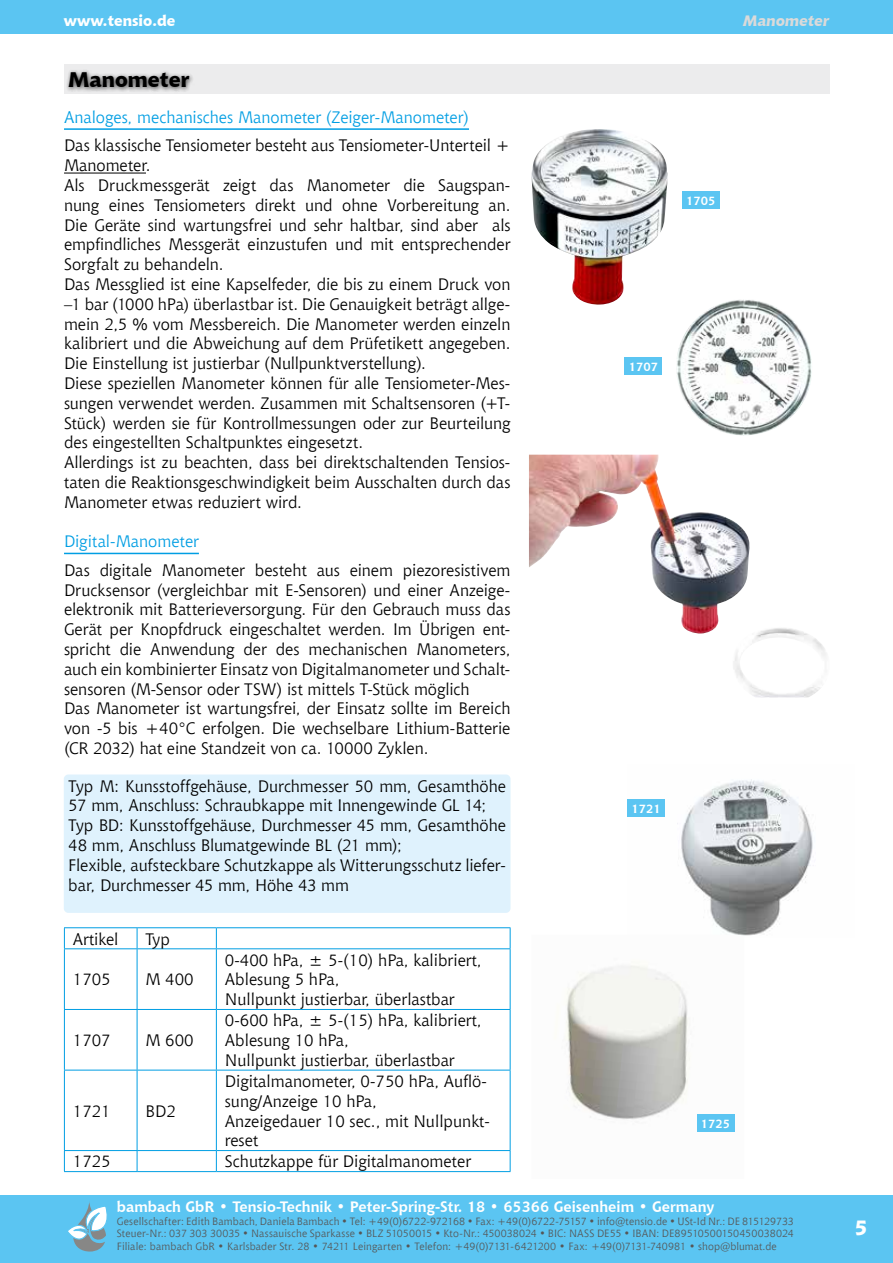
<style>
.page{position:relative;width:893px;height:1263px;background:#fff}
.page>*{position:absolute;margin:0;border:0;box-sizing:border-box;transform-origin:0 0}
.t1{font:800 21px "Chianti BT";letter-spacing:-.005em;color:#000}
.t2{font:800 21px "Chianti BT";color:#fff}
.t3{font:16.5px/19.8px "Chianti BT";letter-spacing:-.005em;color:#000}
.t4{font:16.5px "Chianti BT";letter-spacing:-.005em;color:#009ee3}
.t5{font:700 15px "Chianti BT";color:#fff}
.t6{font:800 15px "Chianti BT";color:#fff}
.t7{font:italic 800 15px "Chianti BT";color:#dadada}
.t8{font:700 12px "Chianti BT";color:#fff}
.t9{font:10.5px/12.6px "Chianti BT";color:#565656;text-align:justify}
</style>
<div class="page">
<div style="left:0;top:0;width:893px;height:34px;background:#5bc5f2"></div>
<div style="left:0;top:1195px;width:893px;height:68px;background:#5bc5f2"></div>
<svg style="left:68px;top:1202px;width:39px;height:49px"></svg>
<div style="left:64px;top:64px;width:765px;height:30px;background:#ececed"></div>
<div style="left:66px;top:69px;width:129px;height:24px;background:#000;opacity:.75"></div>
<hr style="left:64px;top:927px;width:73px;height:1px;background:#009ee3">
<svg style="left:64px;top:928px;width:1px;height:20px"></svg>
<hr style="left:137px;top:927px;width:79px;height:1px;background:#009ee3">
<svg style="left:137px;top:928px;width:1px;height:20px"></svg>
<hr style="left:216px;top:927px;width:294px;height:1px;background:#009ee3">
<svg style="left:216px;top:928px;width:1px;height:20px"></svg>
<svg style="left:510px;top:928px;width:1px;height:20px"></svg>
<hr style="left:64px;top:948px;width:73px;height:1px;background:#009ee3">
<hr style="left:64px;top:949px;width:1px;height:60px;background:#009ee3">
<hr style="left:137px;top:948px;width:79px;height:1px;background:#009ee3">
<hr style="left:137px;top:949px;width:1px;height:60px;background:#009ee3">
<hr style="left:216px;top:948px;width:294px;height:1px;background:#009ee3">
<hr style="left:216px;top:949px;width:1px;height:60px;background:#009ee3">
<hr style="left:510px;top:949px;width:1px;height:60px;background:#009ee3">
<hr style="left:64px;top:1009px;width:73px;height:1px;background:#009ee3">
<hr style="left:64px;top:1010px;width:1px;height:60px;background:#009ee3">
<hr style="left:137px;top:1009px;width:79px;height:1px;background:#009ee3">
<hr style="left:137px;top:1010px;width:1px;height:60px;background:#009ee3">
<hr style="left:216px;top:1009px;width:294px;height:1px;background:#009ee3">
<hr style="left:216px;top:1010px;width:1px;height:60px;background:#009ee3">
<hr style="left:510px;top:1010px;width:1px;height:60px;background:#009ee3">
<hr style="left:64px;top:1070px;width:73px;height:1px;background:#009ee3">
<hr style="left:64px;top:1070px;width:1px;height:80px;background:#009ee3">
<hr style="left:137px;top:1070px;width:79px;height:1px;background:#009ee3">
<hr style="left:137px;top:1070px;width:1px;height:80px;background:#009ee3">
<hr style="left:216px;top:1070px;width:294px;height:1px;background:#009ee3">
<hr style="left:216px;top:1070px;width:1px;height:80px;background:#009ee3">
<hr style="left:510px;top:1070px;width:1px;height:80px;background:#009ee3">
<hr style="left:64px;top:1150px;width:73px;height:1px;background:#009ee3">
<svg style="left:64px;top:1151px;width:1px;height:20px"></svg>
<hr style="left:137px;top:1150px;width:79px;height:1px;background:#009ee3">
<svg style="left:137px;top:1151px;width:1px;height:20px"></svg>
<hr style="left:216px;top:1150px;width:294px;height:1px;background:#009ee3">
<svg style="left:216px;top:1151px;width:1px;height:20px"></svg>
<svg style="left:510px;top:1151px;width:1px;height:20px"></svg>
<hr style="left:64px;top:1171px;width:73px;height:1px;background:#009ee3">
<hr style="left:137px;top:1171px;width:79px;height:1px;background:#009ee3">
<hr style="left:216px;top:1171px;width:294px;height:1px;background:#009ee3">
<hr style="left:64px;top:128px;width:405px;height:2px;background:#009ee3">
<hr style="left:64px;top:173px;width:82px;height:1px;background:#000">
<hr style="left:64px;top:553px;width:135px;height:1px;background:#009ee3">
<div style="left:66px;top:777px;width:442px;height:134px;background:#dff2fd;border-radius:2px"></div>
<div style="left:64px;top:774px;width:446px;height:139px;border:4px solid #dff2fd;border-radius:2px"></div>
<img style="left:677px;top:779px;width:136px;height:157px">
<div style="left:624px;top:357px;width:38px;height:18px;background:#5bc5f2"></div>
<div style="left:682px;top:191px;width:38px;height:18px;background:#5bc5f2"></div>
<div style="left:627px;top:799px;width:38px;height:18px;background:#5bc5f2"></div>
<img style="left:566px;top:935px;width:178px;height:197px">
<img style="left:531px;top:129px;width:137px;height:176px">
<img style="left:677px;top:300px;width:135px;height:136px">
<img style="left:529px;top:455px;width:297px;height:242px">
<div style="left:697px;top:1114px;width:37px;height:18px;background:#5bc5f2"></div>
<p class="t6" style="left:64px;top:11px;width:113px">www.tensio.de</p>
<p class="t1" style="left:68px;top:67px;width:123px">Manometer</p>
<p class="t4" style="left:64px;top:107px;width:406px">Analoges, mechanisches Manometer (Zeiger-Manometer)</p>
<p class="t3" style="left:64px;top:136px;width:448px">Das klassische Tensiometer besteht aus Tensiometer-Unterteil + Manometer.<br>Als Druckmessgerät zeigt das Manometer die Saugspan&shy;nung eines Tensiometers direkt und ohne Vorbereitung an.<br>Die Geräte sind wartungsfrei und sehr haltbar, sind aber als empfindliches Messgerät einzustufen und mit entsprechender Sorgfalt zu behandeln.<br>Das Messglied ist eine Kapselfeder, die bis zu einem Druck von –1 bar (1000 hPa) überlastbar ist. Die Genauigkeit beträgt allge&shy;mein 2,5 % vom Messbereich. Die Manometer werden einzeln kalibriert und die Abweichung auf dem Prüfetikett angegeben.<br>Die Einstellung ist justierbar (Nullpunktverstellung).<br>Diese speziellen Manometer können für alle Tensiometer-Mes&shy;sungen verwendet werden. Zusammen mit Schaltsensoren (+T-Stück) werden sie für Kontrollmessungen oder zur Beurteilung des eingestellten Schaltpunktes eingesetzt.<br>Allerdings ist zu beachten, dass bei direktschaltenden Tensios&shy;taten die Reaktionsgeschwindigkeit beim Ausschalten durch das Manometer etwas reduziert wird.</p>
<p class="t4" style="left:64px;top:532px;width:136px">Digital-Manometer</p>
<p class="t3" style="left:64px;top:560px;width:448px">Das digitale Manometer besteht aus einem piezoresistivem Drucksensor (vergleichbar mit E-Sensoren) und einer Anzeige&shy;elektronik mit Batterieversorgung. Für den Gebrauch muss das Gerät per Knopfdruck eingeschaltet werden. Im Übrigen ent&shy;spricht die Anwendung der des mechanischen Manometers, auch ein kombinierter Einsatz von Digitalmanometer und Schalt&shy;sensoren (M-Sensor oder TSW) ist mittels T-Stück möglich<br>Das Manometer ist wartungsfrei, der Einsatz sollte im Bereich von -5 bis +40°C erfolgen. Die wechselbare Lithium-Batterie (CR 2032) hat eine Standzeit von ca. 10000 Zyklen.</p>
<p class="t3" style="left:68px;top:776px;width:439px">Typ M: Kunsstoffgehäuse, Durchmesser 50 mm, Gesamthöhe 57 mm, Anschluss: Schraubkappe mit Innengewinde GL 14; Typ BD: Kunsstoffgehäuse, Durchmesser 45 mm, Gesamthöhe 48 mm, Anschluss Blumatgewinde BL (21 mm);<br>Flexible, aufsteckbare Schutzkappe als Witterungsschutz liefer&shy;bar, Durchmesser 45 mm, Höhe 43 mm</p>
<p class="t3" style="left:73px;top:929px;width:47px">Artikel</p>
<p class="t3" style="left:146px;top:929px;width:26px">Typ</p>
<p class="t3" style="left:73px;top:969px;width:39px">1705</p>
<p class="t3" style="left:146px;top:969px;width:50px">M 400</p>
<p class="t3" style="left:73px;top:1030px;width:39px">1707</p>
<p class="t3" style="left:146px;top:1030px;width:50px">M 600</p>
<p class="t3" style="left:73px;top:1101px;width:39px">1721</p>
<p class="t3" style="left:146px;top:1101px;width:32px">BD2</p>
<p class="t3" style="left:225px;top:950px;width:258px">0-400 hPa, ± 5-(10) hPa, kalibriert,<br>Ablesung 5 hPa,<br>Nullpunkt justierbar, überlastbar</p>
<p class="t3" style="left:225px;top:1010px;width:258px">0-600 hPa, ± 5-(15) hPa, kalibriert,<br>Ablesung 10 hPa,<br>Nullpunkt justierbar, überlastbar</p>
<p class="t3" style="left:225px;top:1071px;width:267px">Digitalmanometer, 0-750 hPa, Auflö&shy;sung/Anzeige 10 hPa,<br>Anzeigedauer 10 sec., mit Nullpunkt&shy;reset</p>
<p class="t3" style="left:73px;top:1151px;width:39px">1725</p>
<p class="t3" style="left:225px;top:1151px;width:248px">Schutzkappe für Digitalmanometer</p>
<p class="t7" style="left:743px;top:11px;width:88px">Manometer</p>
<p class="t8" style="left:686px;top:193px;width:31px">1705</p>
<p class="t8" style="left:629px;top:359px;width:31px">1707</p>
<p class="t8" style="left:631px;top:801px;width:31px">1721</p>
<p class="t8" style="left:701px;top:1116px;width:31px">1725</p>
<p class="t5" style="left:117px;top:1198px;width:599px">bambach GbR • Tensio-Technik • Peter-Spring-Str. 18 • 65366 Geisenheim • Germany</p>
<p class="t9" style="left:117px;top:1215px;width:679px">Gesellschafter: Edith Bambach, Daniela Bambach • Tel: +49(0)6722-972168 • Fax: +49(0)6722-75157 • info@tensio.de • USt-Id Nr.: DE 815129733<br>Steuer-Nr.: 037 303 30035 • Nassauische Sparkasse • BLZ 51050015 • Kto-Nr.: 450038024 • BIC: NASS DE55 • IBAN: DE89510500150450038024<br>Filiale: bambach GbR • Karlsbader Str. 28 • 74211 Leingarten • Telefon: +49(0)7131-6421200 • Fax: +49(0)7131-740981 • shop@blumat.de</p>
<p class="t2" style="left:854px;top:1215px;width:15px">5</p>
</div>
